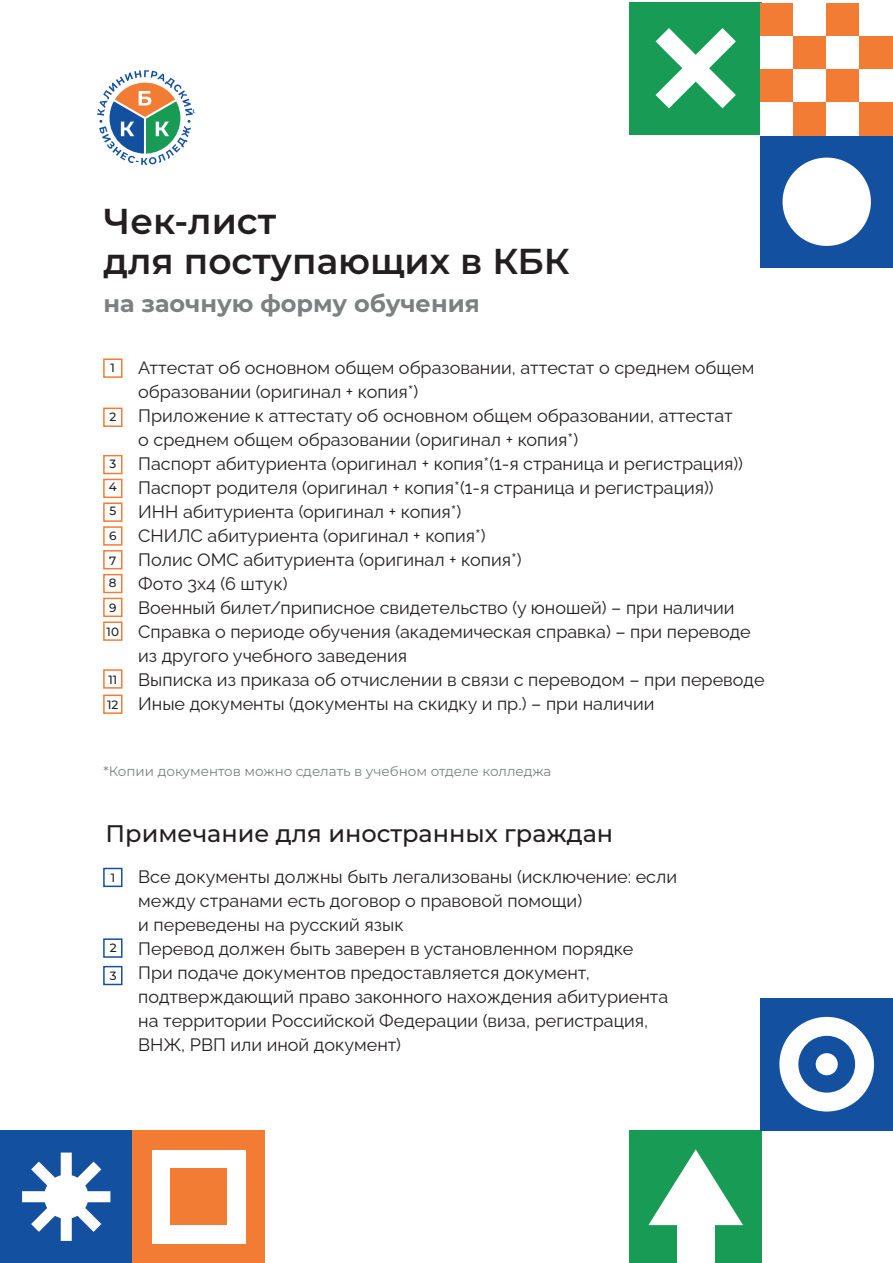
<style>
.page{position:relative;width:893px;height:1263px;background:#fff}
.page>*{position:absolute;margin:0;border:0;box-sizing:border-box;transform-origin:0 0}
.t1{font:600 36px/40.5px "Montserrat";color:#231f20}
.t2{font:100 24px "Montserrat";color:#231f20}
.t3{font:700 24px "Montserrat";color:#7d8080}
.t4{font:18px/24px "Raleway";color:#231f20}
.t5{font:100 13.5px "Montserrat";color:#7d8080}
.t6{font:100 12px/24.2px "Montserrat";color:#231f20;text-align:justify}
.t7{font:500 12px "Montserrat";color:#231f20}
</style>
<div class="page">
<svg style="left:97px;top:70px;width:98px;height:95px"></svg>
<div style="left:760px;top:135px;width:133px;height:133px;background:#1450a0"></div>
<div style="left:783px;top:158px;width:88px;height:88px;background:#fff;border-radius:50%"></div>
<div style="left:0;top:1130px;width:132px;height:133px;background:#1450a0"></div>
<svg style="left:22px;top:1152px;width:88px;height:89px"></svg>
<div style="left:629px;top:2px;width:133px;height:132px;background:#189b54"></div>
<svg style="left:656px;top:28px;width:80px;height:80px"></svg>
<div style="left:760px;top:3px;width:34px;height:33px;background:#f37c35"></div>
<div style="left:827px;top:3px;width:33px;height:33px;background:#f37c35"></div>
<div style="left:760px;top:36px;width:34px;height:33px;background:#fff"></div>
<div style="left:794px;top:36px;width:33px;height:33px;background:#f37c35"></div>
<div style="left:860px;top:36px;width:33px;height:33px;background:#f37c35"></div>
<div style="left:760px;top:69px;width:34px;height:34px;background:#f37c35"></div>
<div style="left:827px;top:69px;width:33px;height:34px;background:#f37c35"></div>
<div style="left:760px;top:103px;width:34px;height:33px;background:#fff"></div>
<div style="left:794px;top:103px;width:33px;height:33px;background:#f37c35"></div>
<div style="left:827px;top:103px;width:33px;height:33px;background:#fff"></div>
<div style="left:860px;top:103px;width:33px;height:33px;background:#f37c35"></div>
<div style="left:132px;top:1130px;width:133px;height:133px;background:#f37c35"></div>
<div style="left:152px;top:1150px;width:94px;height:93px;background:#fff"></div>
<div style="left:170px;top:1168px;width:57px;height:57px;background:#f37c35"></div>
<div style="left:629px;top:1130px;width:133px;height:133px;background:#189b54"></div>
<svg style="left:648px;top:1149px;width:95px;height:76px"></svg>
<div style="left:677px;top:1225px;width:38px;height:38px;background:#fff"></div>
<div style="left:760px;top:998px;width:133px;height:132px;background:#1450a0"></div>
<div style="left:779px;top:1017px;width:95px;height:94px;background:#fff;border-radius:50%"></div>
<div style="left:798px;top:1036px;width:57px;height:56px;background:#1450a0;border-radius:50%"></div>
<div style="left:816px;top:1053px;width:22px;height:22px;background:#fff;border-radius:50%"></div>
<div style="left:103px;top:358px;width:20px;height:20px;background:#fff;border:2px solid #f37c35"></div>
<div style="left:103px;top:408px;width:20px;height:19px;background:#fff;border:2px solid #f37c35"></div>
<div style="left:103px;top:455px;width:20px;height:19px;background:#fff;border:2px solid #f37c35"></div>
<div style="left:103px;top:502px;width:20px;height:20px;background:#fff;border:2px solid #f37c35"></div>
<div style="left:103px;top:479px;width:20px;height:19px;background:#fff;border:2px solid #f37c35"></div>
<div style="left:103px;top:526px;width:20px;height:20px;background:#fff;border:2px solid #f37c35"></div>
<div style="left:103px;top:550px;width:20px;height:19px;background:#fff;border:2px solid #f37c35"></div>
<div style="left:103px;top:574px;width:20px;height:19px;background:#fff;border:2px solid #f37c35"></div>
<div style="left:103px;top:598px;width:20px;height:19px;background:#fff;border:2px solid #f37c35"></div>
<div style="left:103px;top:621px;width:20px;height:20px;background:#fff;border:2px solid #f37c35"></div>
<div style="left:103px;top:669px;width:20px;height:20px;background:#fff;border:2px solid #f37c35"></div>
<div style="left:103px;top:694px;width:20px;height:20px;background:#fff;border:2px solid #f37c35"></div>
<div style="left:103px;top:868px;width:20px;height:19px;border:2px solid #1450a0"></div>
<div style="left:103px;top:938px;width:20px;height:20px;border:2px solid #1450a0"></div>
<div style="left:103px;top:966px;width:20px;height:19px;border:2px solid #1450a0"></div>
<h1 class="t1" style="left:104px;top:200px;width:468px">Чек-лист<br>для поступающих в КБК</h1>
<h2 class="t3" style="left:104px;top:286px;width:378px">на заочную форму обучения</h2>
<p class="t6" style="left:110px;top:355px;width:6px">1</p>
<p class="t6" style="left:109px;top:405px;width:8px">2</p>
<p class="t6" style="left:109px;top:452px;width:10px">3<br>4<br>5<br>6<br>7</p>
<p class="t6" style="left:109px;top:570px;width:9px;line-height:24.8px">8<br>9</p>
<p class="t6" style="left:107px;top:619px;width:14px">10</p>
<p class="t6" style="left:108px;top:667px;width:10px">11</p>
<p class="t7" style="left:107px;top:697px;width:13px">12</p>
<p class="t4" style="left:138px;top:354px;width:628px">Аттестат об основном общем образовании, аттестат о среднем общем образовании (оригинал + копия*)<br>Приложение к аттестату об основном общем образовании, аттестат<br>о среднем общем образовании (оригинал + копия*)<br>Паспорт абитуриента (оригинал + копия*(1-я страница и регистрация))<br>Паспорт родителя (оригинал + копия*(1-я страница и регистрация))<br>ИНН абитуриента (оригинал + копия*)<br>СНИЛС абитуриента (оригинал + копия*)<br>Полис ОМС абитуриента (оригинал + копия*)<br>Фото 3х4 (6 штук)<br>Военный билет/приписное свидетельство (у юношей) – при наличии Справка о периоде обучения (академическая справка) – при переводе из другого учебного заведения<br>Выписка из приказа об отчислении в связи с переводом – при переводе Иные документы (документы на скидку и пр.) – при наличии</p>
<p class="t5" style="left:104px;top:763px;width:449px">*Копии документов можно сделать в учебном отделе колледжа</p>
<h2 class="t2" style="left:106px;top:817px;width:509px">Примечание для иностранных граждан</h2>
<p class="t4" style="left:138px;top:863px;width:540px">Все документы должны быть легализованы (исключение: если между странами есть договор о правовой помощи)<br>и переведены на русский язык<br>Перевод должен быть заверен в установленном порядке<br>При подаче документов предоставляется документ, подтверждающий право законного нахождения абитуриента на территории Российской Федерации (виза, регистрация, ВНЖ, РВП или иной документ)</p>
<p class="t6" style="left:111px;top:865px;width:6px">1</p>
<p class="t6" style="left:110px;top:935px;width:8px">2</p>
<p class="t6" style="left:110px;top:963px;width:8px">3</p>
</div>
